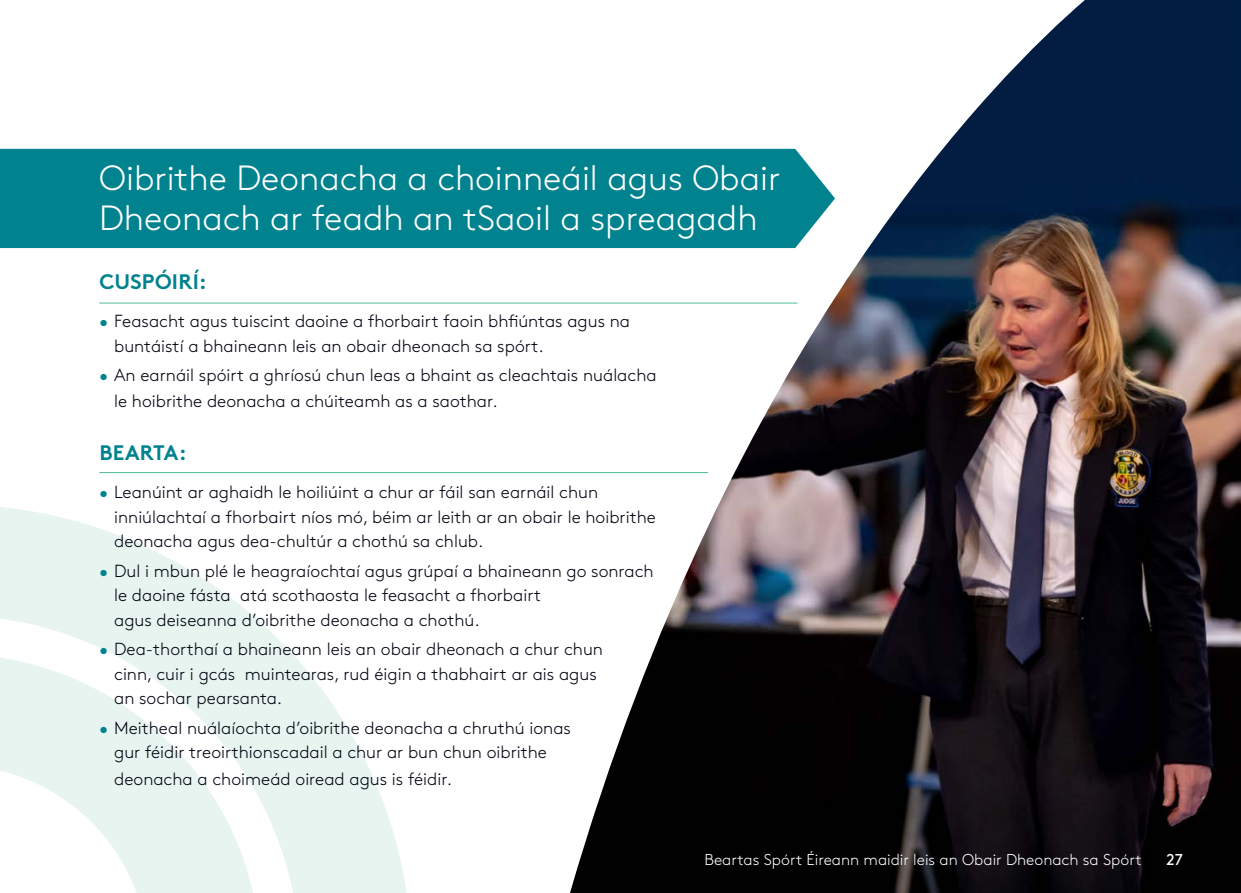
<style>
.page{position:relative;width:1241px;height:893px;background:#fff}
.page>*{position:absolute;margin:0;border:0;box-sizing:border-box;transform-origin:0 0}
.t1{font:300 35px/40.2px "Brown Std";color:#fff}
.t2{font:700 21px "Brown Std";letter-spacing:.01em;color:#00838f}
.t3{font:300 17.5px/24.5px "Brown Std";color:#00030f}
.t4{font:300 15.75px "Brown Std";color:#fff}
.t5{font:15.75px "Brown Std";color:#fff}
.s1{color:#00838f}
</style>
<div class="page">
<img style="left:570px;top:0;width:670px;height:893px">
<div style="left:0;top:149px;width:834px;height:99px;background:#00838f"></div>
<hr style="left:99px;top:472px;width:609px;height:1px;background:#53b89c">
<hr style="left:99px;top:303px;width:698px;height:1px;background:#53b89c">
<svg style="left:0;top:507px;width:407px;height:386px;fill:#e7f4ef"></svg>
<svg style="left:0;top:658px;width:257px;height:235px;fill:#e7f4ef"></svg>
<p class="t1" style="left:99px;top:158px;width:682px">Oibrithe Deonacha a choinneáil agus Obair<br>Dheonach ar feadh an tSaoil a spreagadh</p>
<p class="t2" style="left:99px;top:268px;width:109px">CUSPÓIRÍ:</p>
<p class="t3" style="left:114px;top:309px;width:517px;text-indent:-15px"><span class="s1">•</span> Feasacht agus tuiscint daoine a fhorbairt faoin bhfiúntas agus na buntáistí a bhaineann leis an obair dheonach sa spórt.</p>
<p class="t3" style="left:114px;top:362px;width:544px;line-height:26.2px;text-indent:-15px"><span class="s1">•</span> An earnáil spóirt a ghríosú chun leas a bhaint as cleachtais nuálacha le hoibrithe deonacha a chúiteamh as a saothar.</p>
<p class="t2" style="left:99px;top:440px;width:89px">BEARTA:</p>
<p class="t3" style="left:99px;top:480px;width:500px"><span class="s1">•</span> Leanúint ar aghaidh le hoiliúint a chur ar fáil san earnáil chun</p>
<p class="t3" style="left:114px;top:505px;width:543px">inniúlachtaí a fhorbairt níos mó, béim ar leith ar an obair le hoibrithe deonacha agus dea-chultúr a chothú sa chlub.</p>
<p class="t3" style="left:114px;top:559px;width:541px;text-indent:-15px"><span class="s1">•</span> Dul i mbun plé le heagraíochtaí agus grúpaí a bhaineann go sonrach le daoine fásta atá scothaosta le feasacht a fhorbairt<br>agus deiseanna d’oibrithe deonacha a chothú.</p>
<p class="t3" style="left:114px;top:637px;width:490px;text-indent:-15px"><span class="s1">•</span> Dea-thorthaí a bhaineann leis an obair dheonach a chur chun cinn, cuir i gcás muintearas, rud éigin a thabhairt ar ais agus an sochar pearsanta.</p>
<p class="t3" style="left:99px;top:716px;width:473px;text-align:center"><span class="s1">•</span> Meitheal nuálaíochta d’oibrithe deonacha a chruthú ionas gur féidir treoirthionscadail a chur ar bun chun oibrithe</p>
<p class="t3" style="left:114px;top:766px;width:339px">deonacha a choimeád oiread agus is féidir.</p>
<p class="t4" style="left:704px;top:851px;width:438px">Beartas Spórt Éireann maidir leis an Obair Dheonach sa Spórt</p>
<p class="t5" style="left:1166px;top:850px;width:18px">27</p>
</div>
